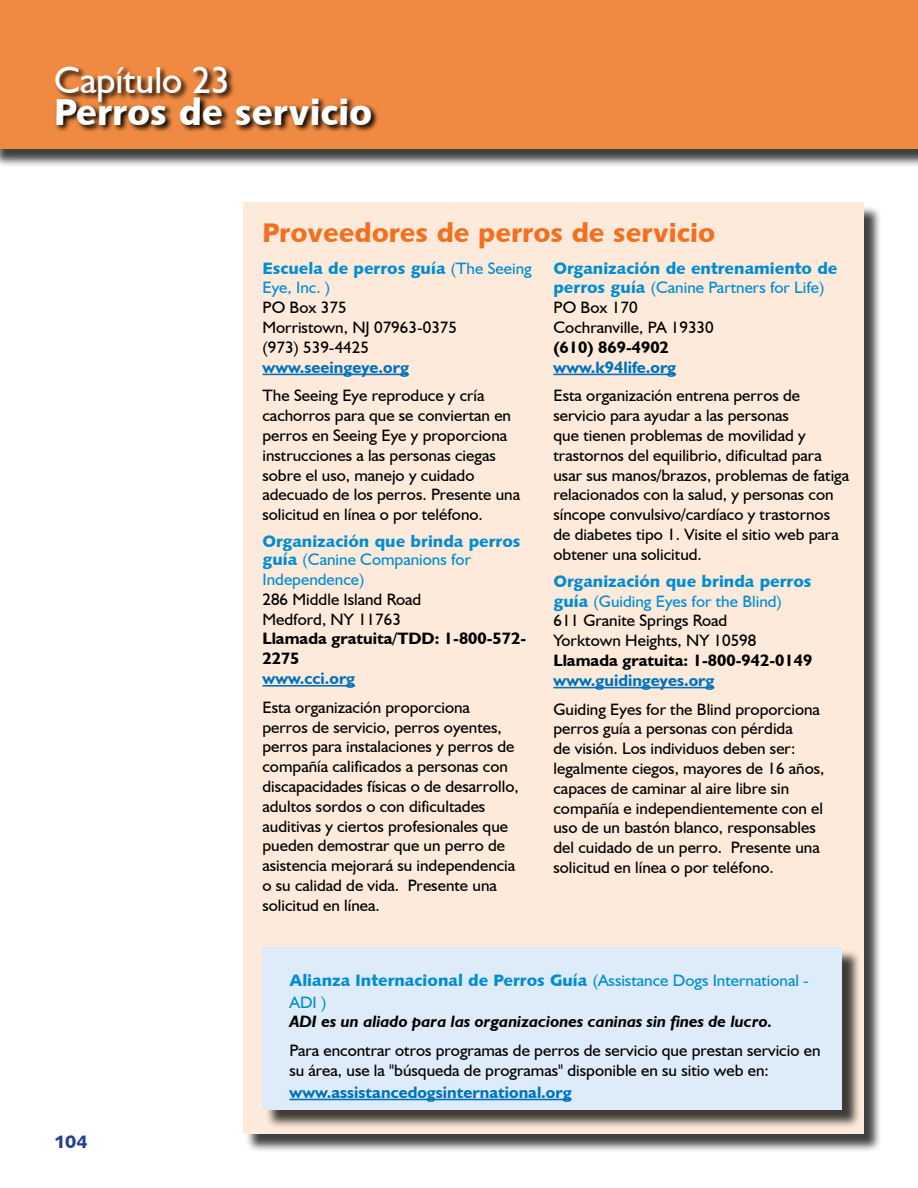
<style>
.page{position:relative;width:918px;height:1188px;background:#fff}
.page>*{position:absolute;margin:0;border:0;box-sizing:border-box;transform-origin:0 0}
.t1{font:37.5px "Humanist 531 BT Black A";color:#fff}
.t2{font:37.5px "Humanst 521 BT";color:#fff}
.t3{font:27px "Humanist 531 BT Black A";color:#f36f21}
.t4{font:18px "Humanist 531 BT Black A";color:#25408f}
.t5{font:16.5px/19.8px "Humanst 521 BT";color:#000}
.t6{font:16.5px "Humanist 531 BT Black A";color:#008dd2}
.t7{font:700 16.5px "Humanst 521 BT";color:#0072bc}
.t8{font:700 16.5px/19.8px "Humanst 521 BT";color:#000}
.t9{font:italic 700 16.5px "Humanist 521 BT";color:#000}
.t10{font:16.5px/19.8px "Humanst 521 BT";color:#008dd2}
.s1{font-family:"Humanst 521 BT"}
.s2{font-family:"Humanist 531 BT Black A"}
.s3{font-family:"Humanist 531 BT Black A";color:#008dd2}
.s4{color:#008dd2}
</style>
<div class="page">
<div style="left:0;top:0;width:918px;height:168px;background:#000;opacity:.75"></div>
<div style="left:0;top:0;width:918px;height:149px;background:#f08a42"></div>
<div style="left:245px;top:205px;width:638px;height:948px;background:#000;opacity:.75"></div>
<div style="left:243px;top:202px;width:621px;height:932px;background:#fdeada"></div>
<hr style="left:262px;top:374px;width:147px;height:1px;background:#0072bc">
<hr style="left:262px;top:685px;width:93px;height:2px;background:#0072bc">
<hr style="left:554px;top:374px;width:122px;height:1px;background:#0072bc">
<hr style="left:554px;top:687px;width:160px;height:1px;background:#0072bc">
<div style="left:265px;top:950px;width:596px;height:178px;background:#000;opacity:.75"></div>
<div style="left:262px;top:947px;width:580px;height:163px;background:#deebf8"></div>
<hr style="left:289px;top:1099px;width:283px;height:1px;background:#0072bc">
<svg style="left:55px;top:66px;width:179px;height:29px"></svg>
<svg style="left:55px;top:95px;width:323px;height:37px"></svg>
<h1 class="t2" style="left:54px;top:57px;width:177px">Capítulo 23</h1>
<h1 class="t1" style="left:54px;top:88px;width:320px">Perros de servicio</h1>
<h2 class="t3" style="left:262px;top:216px;width:454px">Proveedores de perros de servicio</h2>
<p class="t6" style="left:262px;top:257px;width:271px">Escuela de perros guía <span class="s1">(The Seeing</span></p>
<p class="t10" style="left:262px;top:277px;width:69px">Eye, Inc. )</p>
<p class="t5" style="left:262px;top:297px;width:196px">PO Box 375<br>Morristown, NJ 07963-0375 (973) 539-4425</p>
<p class="t7" style="left:262px;top:357px;width:148px">www.seeingeye.org</p>
<p class="t5" style="left:262px;top:385px;width:259px">The Seeing Eye reproduce y cría cachorros para que se conviertan en perros en Seeing Eye y proporciona instrucciones a las personas ciegas sobre el uso, manejo y cuidado adecuado de los perros. Presente una solicitud en línea o por teléfono.</p>
<p class="t6" style="left:262px;top:531px;width:260px">Organización que brinda perros</p>
<p class="t10" style="left:262px;top:549px;width:210px"><span class="s2">guía</span> (Canine Companions for<br>Independence)</p>
<p class="t5" style="left:262px;top:589px;width:160px">286 Middle Island Road<br>Medford, NY 11763</p>
<p class="t8" style="left:262px;top:628px;width:265px">Llamada gratuita/TDD: 1-800-572-<br>2275</p>
<p class="t7" style="left:262px;top:668px;width:94px">www.cci.org</p>
<p class="t5" style="left:262px;top:697px;width:258px">Esta organización proporciona perros de servicio, perros oyentes, perros para instalaciones y perros de compañía calificados a personas con discapacidades físicas o de desarrollo, adultos sordos o con dificultades auditivas y ciertos profesionales que pueden demostrar que un perro de asistencia mejorará su independencia o su calidad de vida. Presente una solicitud en línea.</p>
<p class="t6" style="left:554px;top:257px;width:285px">Organización de entrenamiento de</p>
<p class="t5" style="left:554px;top:277px;width:273px"><span class="s3">perros guía</span> <span class="s4">(Canine Partners for Life)<br></span>PO Box 170<br>Cochranville, PA 19330</p>
<p class="t8" style="left:554px;top:337px;width:117px">(610) 869-4902</p>
<p class="t7" style="left:554px;top:357px;width:124px">www.k94life.org</p>
<p class="t5" style="left:554px;top:385px;width:297px">Esta organización entrena perros de servicio para ayudar a las personas<br>que tienen problemas de movilidad y trastornos del equilibrio, dificultad para usar sus manos/brazos, problemas de fatiga relacionados con la salud, y personas con síncope convulsivo/cardíaco y trastornos de diabetes tipo 1. Visite el sitio web para obtener una solicitud.</p>
<p class="t6" style="left:554px;top:571px;width:260px">Organización que brinda perros</p>
<p class="t5" style="left:554px;top:591px;width:230px"><span class="s3">guía</span> <span class="s4">(Guiding Eyes for the Blind)<br></span>611 Granite Springs Road<br>Yorktown Heights, NY 10598</p>
<p class="t8" style="left:554px;top:650px;width:260px">Llamada gratuita: 1-800-942-0149</p>
<p class="t7" style="left:554px;top:670px;width:162px">www.guidingeyes.org</p>
<p class="t5" style="left:554px;top:699px;width:272px">Guiding Eyes for the Blind proporciona perros guía a personas con pérdida<br>de visión. Los individuos deben ser: legalmente ciegos, mayores de 16 años, capaces de caminar al aire libre sin compañía e independientemente con el uso de un bastón blanco, responsables del cuidado de un perro. Presente una solicitud en línea o por teléfono.</p>
<p class="t4" style="left:54px;top:1130px;width:35px">104</p>
<p class="t6" style="left:289px;top:970px;width:521px">Alianza Internacional de Perros Guía <span class="s1">(Assistance Dogs International -</span></p>
<p class="t10" style="left:289px;top:992px;width:39px">ADI )</p>
<p class="t9" style="left:289px;top:1012px;width:484px">ADI es un aliado para las organizaciones caninas sin fines de lucro.</p>
<p class="t5" style="left:289px;top:1040px;width:533px">Para encontrar otros programas de perros de servicio que prestan servicio en su área, use la "búsqueda de programas" disponible en su sitio web en:</p>
<p class="t7" style="left:289px;top:1082px;width:284px">www.assistancedogsinternational.org</p>
</div>
